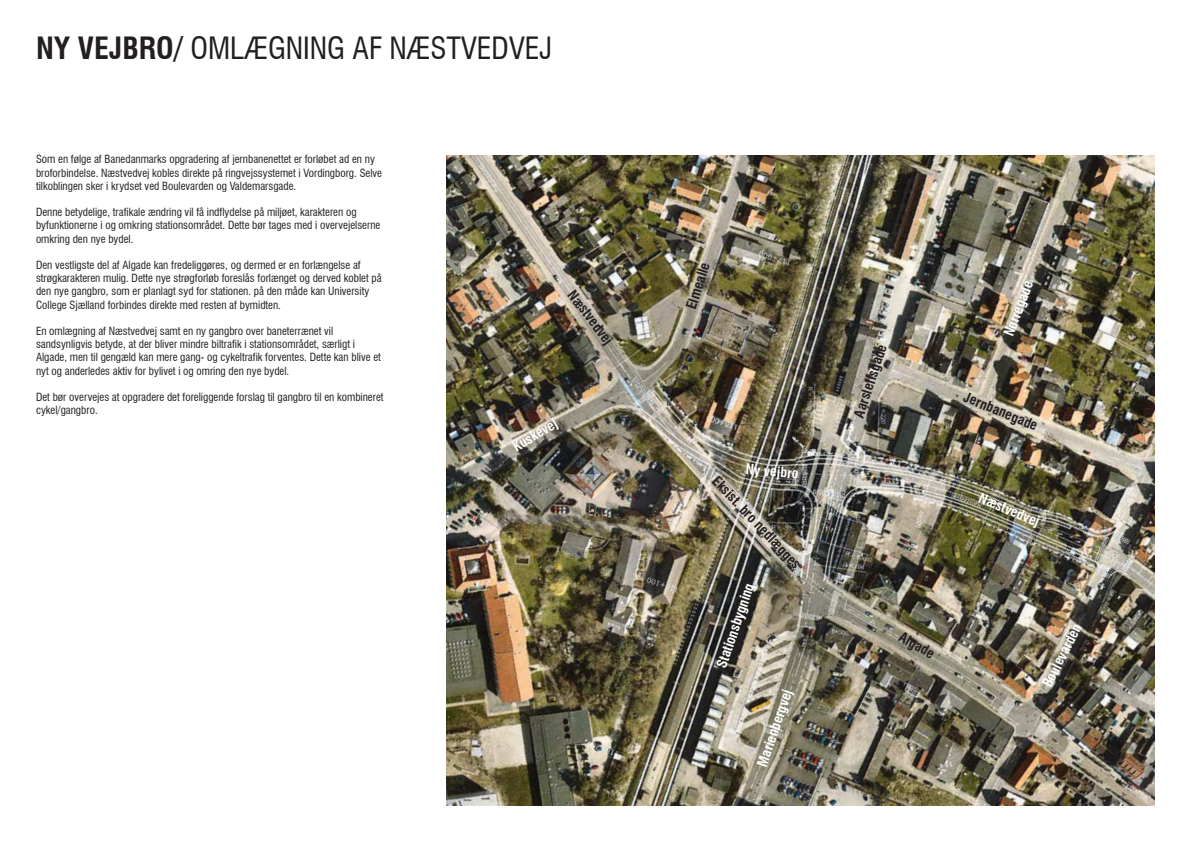
<style>
.page{position:relative;width:1191px;height:842px;background:#fff}
.page>*{position:absolute;margin:0;border:0;box-sizing:border-box;transform-origin:0 0}
.t1{font:condensed 30px "Swiss 721 BT";color:#231f20}
.t2{font:700 condensed 14px "Swiss 721 BT";color:#fff}
.t3{font:700 condensed 14px "Swiss 721 BT";color:#231f20}
.t4{font:condensed 11px/13.2px "Swiss 721 BT";color:#231f20}
.s1{font-weight:700}
</style>
<div class="page">
<img style="left:447px;top:155px;width:708px;height:651px">
<p class="t1" style="left:36px;top:30px;width:518px"><span class="s1">NY VEJBRO/</span> OMLÆGNING AF NÆSTVEDVEJ</p>
<p class="t4" style="left:36px;top:153px;width:347px">Som en følge af Banedanmarks opgradering af jernbanenettet er forløbet ad en ny broforbindelse. Næstvedvej kobles direkte på ringvejssystemet i Vordingborg. Selve tilkoblingen sker i krydset ved Boulevarden og Valdemarsgade.</p>
<p class="t4" style="left:36px;top:206px;width:346px">Denne betydelige, trafikale ændring vil få indflydelse på miljøet, karakteren og byfunktionerne i og omkring stationsområdet. Dette bør tages med i overvejelserne omkring den nye bydel.</p>
<p class="t4" style="left:36px;top:258px;width:347px">Den vestligste del af Algade kan fredeliggøres, og dermed er en forlængelse af strøgkarakteren mulig. Dette nye strøgforløb foreslås forlænget og derved koblet på den nye gangbro, som er planlagt syd for stationen. på den måde kan University College Sjælland forbindes direkte med resten af bymidten.</p>
<p class="t4" style="left:36px;top:324px;width:346px">En omlægning af Næstvedvej samt en ny gangbro over baneterrænet vil sandsynligvis betyde, at der bliver mindre biltrafik i stationsområdet, særligt i Algade, men til gengæld kan mere gang- og cykeltrafik forventes. Dette kan blive et nyt og anderledes aktiv for bylivet i og omring den nye bydel.</p>
<p class="t4" style="left:36px;top:390px;width:349px">Det bør overvejes at opgradere det foreliggende forslag til gangbro til en kombineret cykel/gangbro.</p>
<p class="t3" style="left:577px;top:287px;width:66px;rotate:52deg">Næstvedvej</p>
<p class="t2" style="left:509px;top:440px;width:51px;rotate:-30deg">Kuskevej</p>
<p class="t3" style="left:683px;top:306px;width:49px;rotate:-72deg">Elmealle</p>
<p class="t2" style="left:746px;top:461px;width:54px;rotate:4deg">Ny vejbro</p>
<p class="t3" style="left:720px;top:473px;width:123px;rotate:46deg">Eksist. bro nedlægges</p>
<p class="t2" style="left:713px;top:665px;width:90px;rotate:-71deg">Stationsbygning</p>
<p class="t2" style="left:753px;top:763px;width:82px;rotate:-71deg">Marienbergvej</p>
<p class="t3" style="left:850px;top:414px;width:78px;rotate:-71deg">Aarsleffsgade</p>
<p class="t2" style="left:1000px;top:333px;width:60px;rotate:-69deg">Nørregade</p>
<p class="t3" style="left:968px;top:388px;width:80px;rotate:23deg">Jernbanegade</p>
<p class="t2" style="left:983px;top:489px;width:66px;rotate:23deg">Næstvedvej</p>
<p class="t3" style="left:904px;top:628px;width:40px;rotate:29deg">Algade</p>
<p class="t2" style="left:1038px;top:682px;width:71px;rotate:-63deg">Boulevarden</p>
</div>
